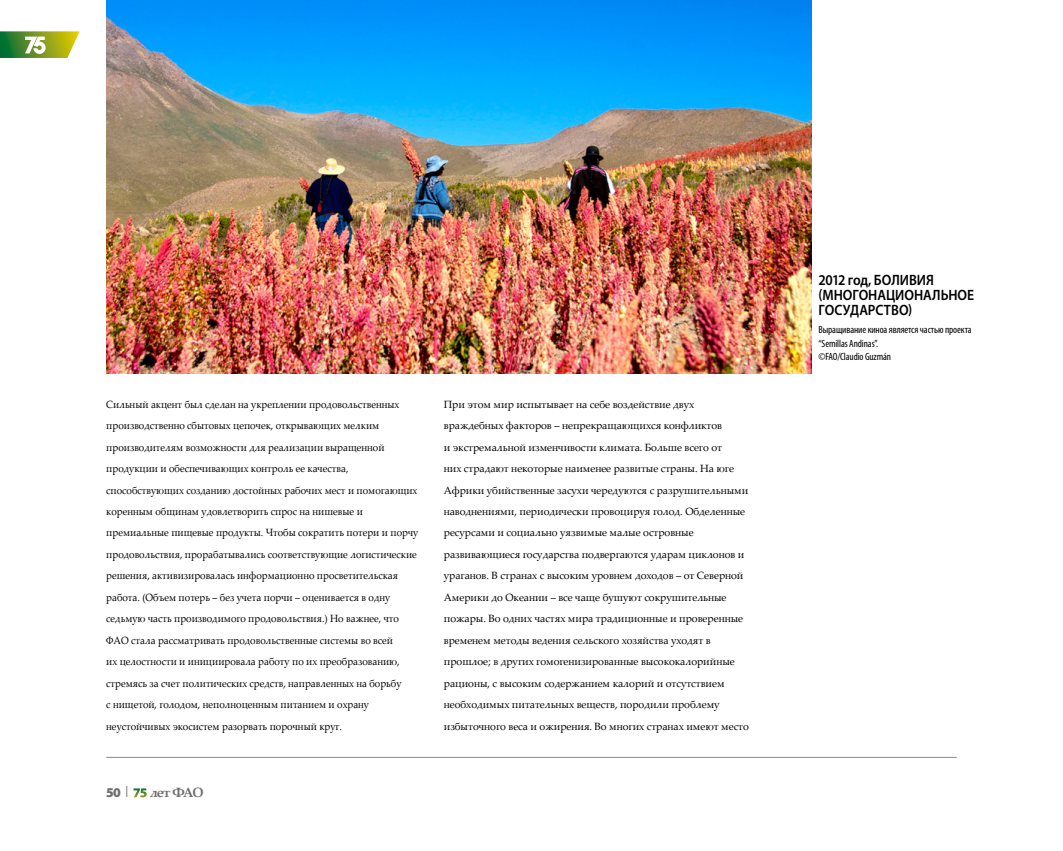
<style>
.page{position:relative;width:1063px;height:851px;background:#fff}
.page>*{position:absolute;margin:0;border:0;box-sizing:border-box;transform-origin:0 0}
.t1{font:600 15px/15px "Myriad Pro";color:#000;scale:.91 1}
.t2{font:700 13.5px "Palatino Linotype";letter-spacing:-.09em;color:#706f6f}
.t3{font:10.5px/21.5px "Palatino Linotype";color:#000;scale:.93 1}
.t4{font:10.5px/21.5px "Palatino Linotype";color:#000}
.t5{font:condensed 10.5px/13.5px "Myriad Pro";letter-spacing:-.01em;color:#000}
.s1{font-family:"Myriad Pro";font-weight:900}
.s2{font-weight:400;font-size:15px}
.s3{font-family:"Myriad Pro";font-weight:900;color:#fff}
</style>
<div class="page">
<hr style="left:106px;top:757px;width:851px;height:1px;background:#878787">
<svg style="left:0;top:31px;width:80px;height:27px"></svg>
<img style="left:106px;top:0;width:705px;height:373px">
<p class="t3" style="left:106px;top:393px;width:337px">Сильный акцент был сделан на укреплении продовольственных производственно сбытовых цепочек, открывающих мелким производителям возможности для реализации выращенной продукции и обеспечивающих контроль ее качества, способствующих созданию достойных рабочих мест и помогающих коренным общинам удовлетворить спрос на нишевые и премиальные пищевые продукты. Чтобы сократить потери и порчу продовольствия, прорабатывались соответствующие логистические решения, активизировалась информационно просветительская работа. (Объем потерь – без учета порчи – оценивается в одну седьмую часть производимого продовольствия.) Но важнее, что ФАО стала рассматривать продовольственные системы во всей<br>их целостности и инициировала работу по их преобразованию, стремясь за счет политических средств, направленных на борьбу<br>с нищетой, голодом, неполноценным питанием и охрану неустойчивых экосистем разорвать порочный круг.</p>
<p class="t4" style="left:444px;top:393px;width:307px">При этом мир испытывает на себе воздействие двух враждебных факторов – непрекращающихся конфликтов<br>и экстремальной изменчивости климата. Больше всего от<br>них страдают некоторые наименее развитые страны. На юге Африки убийственные засухи чередуются с разрушительными наводнениями, периодически провоцируя голод. Обделенные ресурсами и социально уязвимые малые островные развивающиеся государства подвергаются ударам циклонов и ураганов. В странах с высоким уровнем доходов – от Северной Америки до Океании – все чаще бушуют сокрушительные пожары. Во одних частях мира традиционные и проверенные временем методы ведения сельского хозяйства уходят в прошлое; в других гомогенизированные высококалорийные рационы, с высоким содержанием калорий и отсутствием необходимых питательных веществ, породили проблему избыточного веса и ожирения. Во многих странах имеют место</p>
<p class="t2" style="left:106px;top:783px;width:99px"><span class="s1">50</span> <span class="s2">|</span> <span class="s3">75</span> лет ФАО</p>
<h1 class="t1" style="left:819px;top:272px;width:173px">2012 год, БОЛИВИЯ (МНОГОНАЦИОНАЛЬНОЕ<br>ГОСУДАРСТВО)</h1>
<p class="t5" style="left:819px;top:323px;width:155px">Выращивание киноа является частью проекта “Semillas Andinas”.<br>©FAO/Claudio Guzmán</p>
</div>
